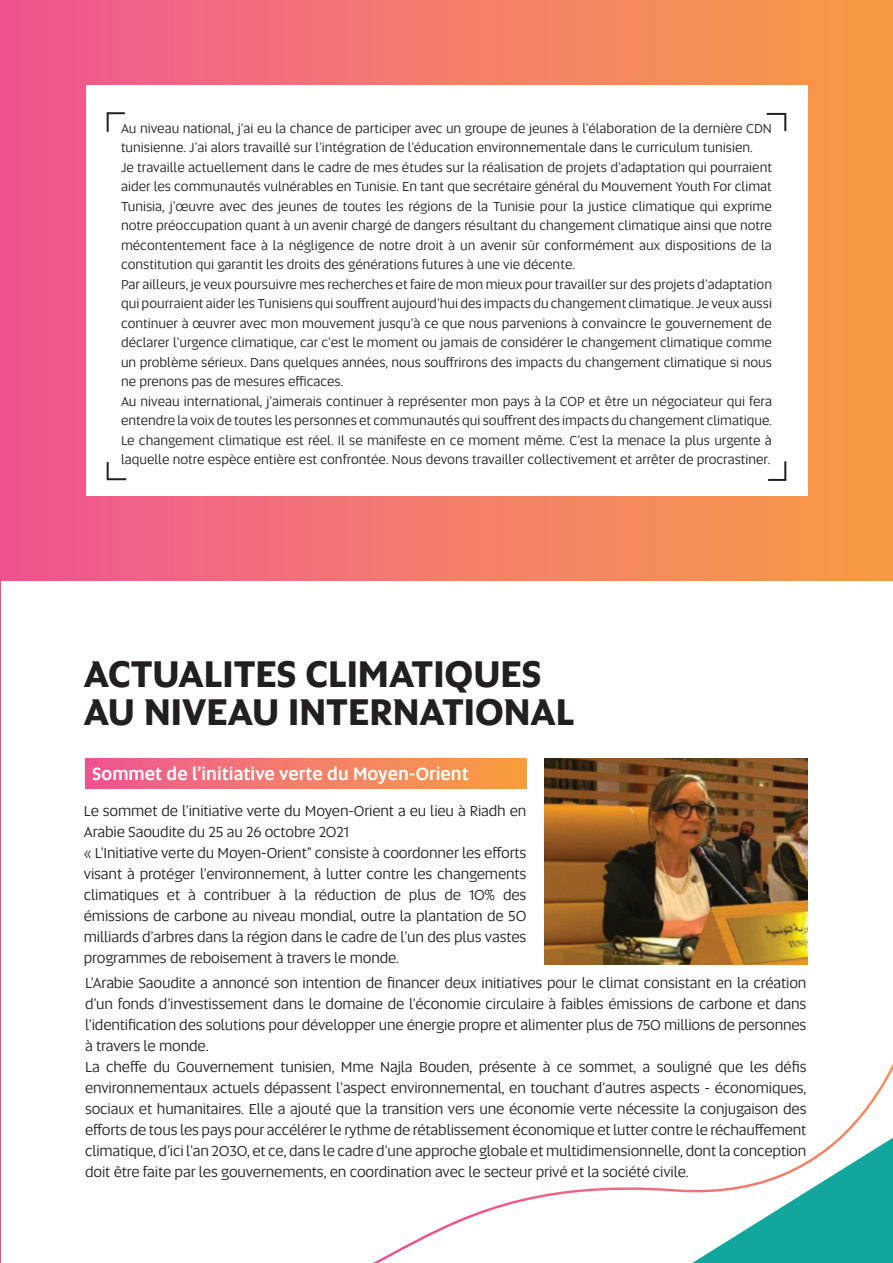
<style>
.page{position:relative;width:893px;height:1263px;background:#fff}
.page>*{position:absolute;margin:0;border:0;box-sizing:border-box;transform-origin:0 0}
.t1{font:700 37.5px "Altis";color:#231f20}
.t2{font:500 18px "Altis";color:#fff}
.t3{font:15px/21px "Altis";letter-spacing:-.01em;color:#231f20;text-align:justify}
.t4{font:13.5px/19.5px "Altis";color:#231f20}
</style>
<div class="page">
<svg style="left:373px;top:964px;width:520px;height:299px"></svg>
<hr style="left:0;top:0;width:1px;height:1263px;background:#ef5190">
<div style="left:0;top:0;width:893px;height:581px;background:linear-gradient(to right,#ef5793,#f89e44)"></div>
<div style="left:86px;top:85px;width:721px;height:411px;background:#fff"></div>
<div style="left:86px;top:758px;width:440px;height:31px;background:linear-gradient(to right,#ef5794,#f8a140)"></div>
<svg style="left:766px;top:112px;width:21px;height:20px"></svg>
<svg style="left:106px;top:112px;width:19px;height:20px"></svg>
<svg style="left:106px;top:462px;width:21px;height:19px"></svg>
<svg style="left:768px;top:461px;width:19px;height:20px"></svg>
<img style="left:544px;top:758px;width:264px;height:206px">
<p class="t4" style="left:121px;top:118px;width:652px">Au niveau national, j’ai eu la chance de participer avec un groupe de jeunes à l’élaboration de la dernière CDN tunisienne. J’ai alors travaillé sur l’intégration de l’éducation environnementale dans le curriculum tunisien.</p>
<p class="t4" style="left:121px;top:157px;width:652px;text-align:justify">Je travaille actuellement dans le cadre de mes études sur la réalisation de projets d’adaptation qui pourraient aider les communautés vulnérables en Tunisie. En tant que secrétaire général du Mouvement Youth For climat Tunisia, j’œuvre avec des jeunes de toutes les régions de la Tunisie pour la justice climatique qui exprime notre préoccupation quant à un avenir chargé de dangers résultant du changement climatique ainsi que notre mécontentement face à la négligence de notre droit à un avenir sûr conformément aux dispositions de la constitution qui garantit les droits des générations futures à une vie décente.</p>
<p class="t4" style="left:121px;top:274px;width:652px;text-align:justify">Par ailleurs, je veux poursuivre mes recherches et faire de mon mieux pour travailler sur des projets d’adaptation qui pourraient aider les Tunisiens qui souffrent aujourd’hui des impacts du changement climatique. Je veux aussi continuer à œuvrer avec mon mouvement jusqu’à ce que nous parvenions à convaincre le gouvernement de déclarer l’urgence climatique, car c’est le moment ou jamais de considérer le changement climatique comme un problème sérieux. Dans quelques années, nous souffrirons des impacts du changement climatique si nous ne prenons pas de mesures efficaces.</p>
<p class="t4" style="left:121px;top:391px;width:652px">Au niveau international, j’aimerais continuer à représenter mon pays à la COP et être un négociateur qui fera entendre la voix de toutes les personnes et communautés qui souffrent des impacts du changement climatique.</p>
<p class="t4" style="left:121px;top:430px;width:652px">Le changement climatique est réel. Il se manifeste en ce moment même. C’est la menace la plus urgente à laquelle notre espèce entière est confrontée. Nous devons travailler collectivement et arrêter de procrastiner.</p>
<p class="t1" style="left:84px;top:646px;width:459px">ACTUALITES CLIMATIQUES</p>
<p class="t1" style="left:84px;top:684px;width:492px">AU NIVEAU INTERNATIONAL</p>
<p class="t2" style="left:92px;top:760px;width:378px">Sommet de l’initiative verte du Moyen-Orient</p>
<p class="t3" style="left:84px;top:800px;width:444px">Le sommet de l’initiative verte du Moyen-Orient a eu lieu à Riadh en<br>Arabie Saoudite du 25 au 26 octobre 2021</p>
<p class="t3" style="left:84px;top:842px;width:444px">« L’Initiative verte du Moyen-Orient” consiste à coordonner les efforts visant à protéger l’environnement, à lutter contre les changements climatiques et à contribuer à la réduction de plus de 10% des émissions de carbone au niveau mondial, outre la plantation de 50 milliards d’arbres dans la région dans le cadre de l’un des plus vastes programmes de reboisement à travers le monde.</p>
<p class="t3" style="left:85px;top:972px;width:723px">L’Arabie Saoudite a annoncé son intention de financer deux initiatives pour le climat consistant en la création d’un fonds d’investissement dans le domaine de l’économie circulaire à faibles émissions de carbone et dans l’identification des solutions pour développer une énergie propre et alimenter plus de 750 millions de personnes à travers le monde.</p>
<p class="t3" style="left:85px;top:1056px;width:723px">La cheffe du Gouvernement tunisien, Mme Najla Bouden, présente à ce sommet, a souligné que les défis environnementaux actuels dépassent l’aspect environnemental, en touchant d’autres aspects - économiques, sociaux et humanitaires. Elle a ajouté que la transition vers une économie verte nécessite la conjugaison des efforts de tous les pays pour accélérer le rythme de rétablissement économique et lutter contre le réchauffement climatique, d’ici l’an 2030, et ce, dans le cadre d’une approche globale et multidimensionnelle, dont la conception doit être faite par les gouvernements, en coordination avec le secteur privé et la société civile.</p>
</div>
